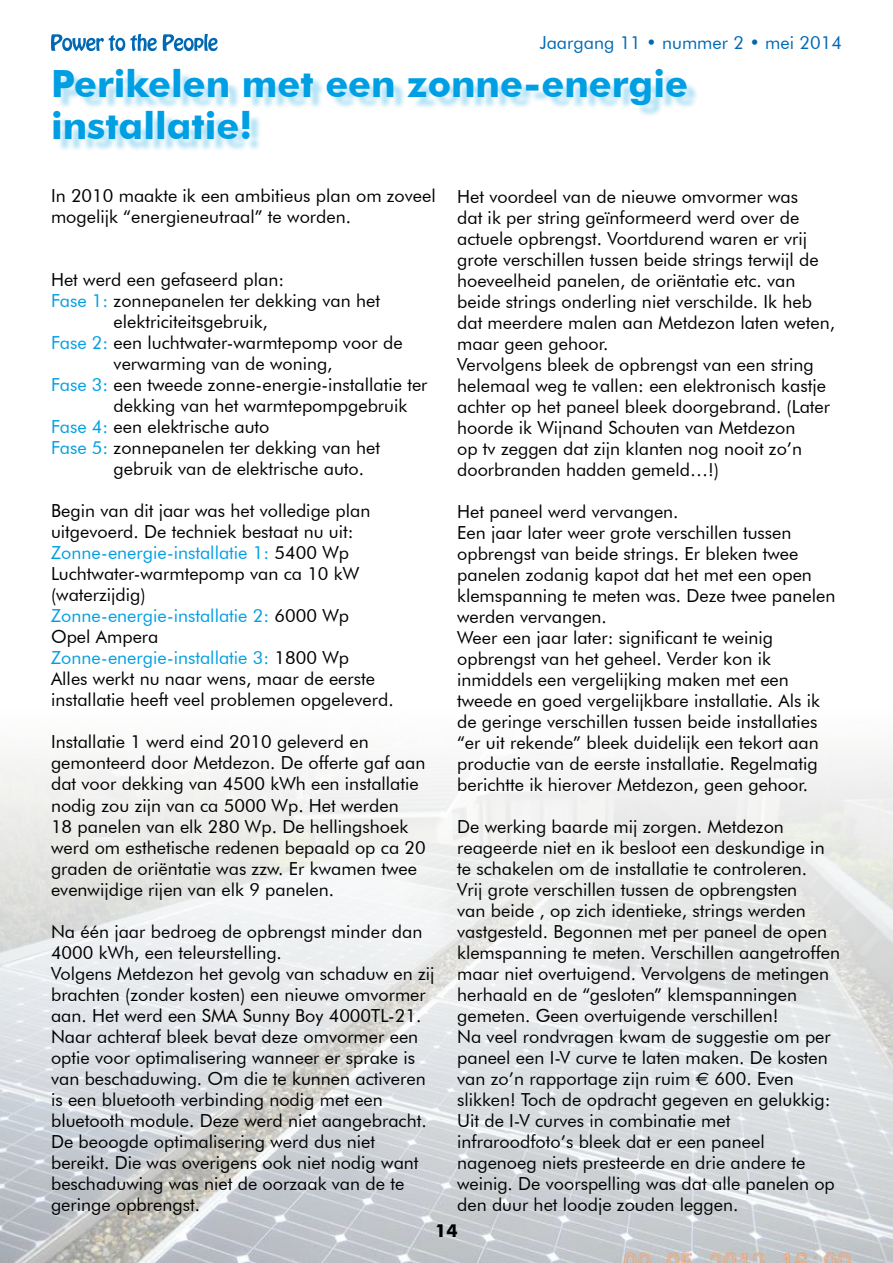
<style>
.page{position:relative;width:893px;height:1263px;background:#fff}
.page>*{position:absolute;margin:0;border:0;box-sizing:border-box;transform-origin:0 0}
.t1{font:700 37.5px/42px "Futura BT";color:#009fe3}
.t2{font:18px/21px "Futura BT";color:#000}
.t3{font:18px "Futura BT";color:#0069b4}
.t4{font:700 18px "Futura BT";color:#000}
.s1{color:#009fe3}
.s2{font-family:"Euro Sans"}
</style>
<div class="page">
<svg style="left:51px;top:34px;width:166px;height:17px"></svg>
<img style="left:0;top:754px;width:893px;height:509px">
<div style="left:57px;top:73px;width:642px;height:79px;background:#009fe3;opacity:.3"></div>
<p class="t3" style="left:540px;top:32px;width:304px">Jaargang 11 • nummer 2 • mei 2014</p>
<h1 class="t1" style="left:51px;top:63px;width:638px">Perikelen met een zonne-energie installatie!</h1>
<p class="t2" style="left:51px;top:185px;width:386px">In 2010 maakte ik een ambitieus plan om zoveel mogelijk “energieneutraal” te worden.</p>
<p class="t2" style="left:51px;top:269px;width:235px">Het werd een gefaseerd plan:</p>
<p class="t2" style="left:51px;top:290px;width:331px"><span class="s1">Fase 1:</span> zonnepanelen ter dekking van het</p>
<p class="t2" style="left:114px;top:311px;width:156px">elektriciteitsgebruik,</p>
<p class="t2" style="left:51px;top:332px;width:353px"><span class="s1">Fase 2:</span> een luchtwater-warmtepomp voor de</p>
<p class="t2" style="left:114px;top:353px;width:220px">verwarming van de woning,</p>
<p class="t2" style="left:51px;top:374px;width:378px"><span class="s1">Fase 3:</span> een tweede zonne-energie-installatie ter</p>
<p class="t2" style="left:114px;top:395px;width:295px">dekking van het warmtepompgebruik</p>
<p class="t2" style="left:51px;top:416px;width:220px"><span class="s1">Fase 4:</span> een elektrische auto</p>
<p class="t2" style="left:51px;top:437px;width:331px"><span class="s1">Fase 5:</span> zonnepanelen ter dekking van het</p>
<p class="t2" style="left:114px;top:458px;width:252px">gebruik van de elektrische auto.</p>
<p class="t2" style="left:51px;top:500px;width:344px">Begin van dit jaar was het volledige plan uitgevoerd. De techniek bestaat nu uit:<br><span class="s1">Zonne-energie-installatie 1:</span> 5400 Wp Luchtwater-warmtepomp van ca 10 kW (waterzijdig)<br><span class="s1">Zonne-energie-installatie 2:</span> 6000 Wp<br>Opel Ampera<br><span class="s1">Zonne-energie-installatie 3:</span> 1800 Wp<br>Alles werkt nu naar wens, maar de eerste installatie heeft veel problemen opgeleverd.</p>
<p class="t2" style="left:51px;top:731px;width:376px">Installatie 1 werd eind 2010 geleverd en gemonteerd door Metdezon. De offerte gaf aan dat voor dekking van 4500 kWh een installatie nodig zou zijn van ca 5000 Wp. Het werden<br>18 panelen van elk 280 Wp. De hellingshoek werd om esthetische redenen bepaald op ca 20 graden de oriëntatie was zzw. Er kwamen twee evenwijdige rijen van elk 9 panelen.</p>
<p class="t2" style="left:51px;top:920px;width:385px">Na één jaar bedroeg de opbrengst minder dan 4000 kWh, een teleurstelling.<br>Volgens Metdezon het gevolg van schaduw en zij brachten (zonder kosten) een nieuwe omvormer aan. Het werd een SMA Sunny Boy 4000TL-21.<br>Naar achteraf bleek bevat deze omvormer een optie voor optimalisering wanneer er sprake is van beschaduwing. Om die te kunnen activeren is een bluetooth verbinding nodig met een bluetooth module. Deze werd niet aangebracht.<br>De beoogde optimalisering werd dus niet bereikt. Die was overigens ook niet nodig want beschaduwing was niet de oorzaak van de te geringe opbrengst.</p>
<p class="t2" style="left:457px;top:185px;width:379px">Het voordeel van de nieuwe omvormer was<br>dat ik per string geïnformeerd werd over de actuele opbrengst. Voortdurend waren er vrij grote verschillen tussen beide strings terwijl de hoeveelheid panelen, de oriëntatie etc. van beide strings onderling niet verschilde. Ik heb dat meerdere malen aan Metdezon laten weten, maar geen gehoor.<br>Vervolgens bleek de opbrengst van een string helemaal weg te vallen: een elektronisch kastje achter op het paneel bleek doorgebrand. (Later hoorde ik Wijnand Schouten van Metdezon<br>op tv zeggen dat zijn klanten nog nooit zo’n doorbranden hadden gemeld…!)</p>
<p class="t2" style="left:457px;top:501px;width:380px">Het paneel werd vervangen.<br>Een jaar later weer grote verschillen tussen opbrengst van beide strings. Er bleken twee panelen zodanig kapot dat het met een open klemspanning te meten was. Deze twee panelen werden vervangen.<br>Weer een jaar later: significant te weinig opbrengst van het geheel. Verder kon ik inmiddels een vergelijking maken met een tweede en goed vergelijkbare installatie. Als ik de geringe verschillen tussen beide installaties “er uit rekende” bleek duidelijk een tekort aan productie van de eerste installatie. Regelmatig berichtte ik hierover Metdezon, geen gehoor.</p>
<p class="t2" style="left:457px;top:816px;width:385px">De werking baarde mij zorgen. Metdezon reageerde niet en ik besloot een deskundige in te schakelen om de installatie te controleren.<br>Vrij grote verschillen tussen de opbrengsten<br>van beide , op zich identieke, strings werden vastgesteld. Begonnen met per paneel de open klemspanning te meten. Verschillen aangetroffen maar niet overtuigend. Vervolgens de metingen herhaald en de “gesloten” klemspanningen gemeten. Geen overtuigende verschillen!<br>Na veel rondvragen kwam de suggestie om per paneel een I-V curve te laten maken. De kosten van zo’n rapportage zijn ruim <span class="s2">€</span> 600. Even slikken! Toch de opdracht gegeven en gelukkig:<br>Uit de I-V curves in combinatie met infraroodfoto’s bleek dat er een paneel nagenoeg niets presteerde en drie andere te weinig. De voorspelling was dat alle panelen op den duur het loodje zouden leggen.</p>
<p class="t4" style="left:435px;top:1219px;width:24px">14</p>
</div>
